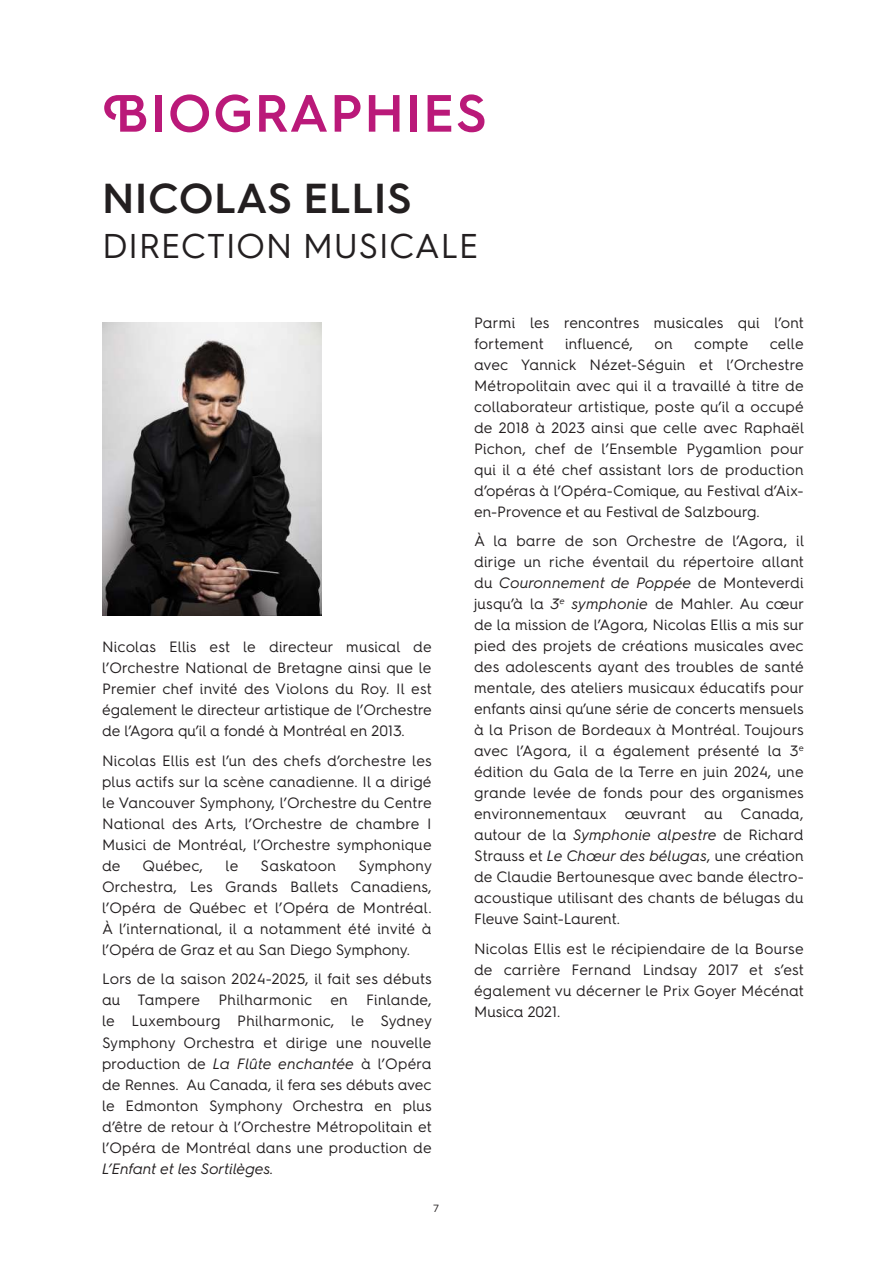
<style>
.page{position:relative;width:893px;height:1263px;background:#fff}
.page>*{position:absolute;margin:0;border:0;box-sizing:border-box;transform-origin:0 0}
.t1{font:600 52.5px "Hurme Geometric Sans 4";letter-spacing:.03em;color:#ba1979}
.t2{font:600 42px "Hurme Geometric Sans 4";letter-spacing:.01em;color:#231f20}
.t3{font:34.5px "Hurme Geometric Sans 4";letter-spacing:.01em;color:#231f20}
.t4{font:15px/21px "Hurme Geometric Sans 4";letter-spacing:.005em;color:#231f20;text-align:justify}
.t5{font:italic 15px "Hurme Geometric Sans 4";color:#231f20}
.t6{font:10.5px "Hurme Geometric Sans 4";color:#231f20}
.s1{font-style:italic}
</style>
<div class="page">
<img style="left:102px;top:322px;width:219px;height:293px">
<h1 class="t1" style="left:102px;top:76px;width:386px">BIOGRAPHIES</h1>
<h2 class="t2" style="left:102px;top:168px;width:311px">NICOLAS ELLIS</h2>
<h3 class="t3" style="left:102px;top:221px;width:378px">DIRECTION MUSICALE</h3>
<p class="t4" style="left:102px;top:636px;width:331px">Nicolas Ellis est le directeur musical de l’Orchestre National de Bretagne ainsi que le Premier chef invité des Violons du Roy. Il est également le directeur artistique de l’Orchestre de l’Agora qu’il a fondé à Montréal en 2013.</p>
<p class="t4" style="left:102px;top:750px;width:331px">Nicolas Ellis est l’un des chefs d’orchestre les plus actifs sur la scène canadienne. Il a dirigé le Vancouver Symphony, l’Orchestre du Centre National des Arts, l’Orchestre de chambre I Musici de Montréal, l’Orchestre symphonique de</p>
<p class="t4" style="left:102px;top:855px;width:331px;text-indent:256px">Symphony Orchestra, Les Grands Ballets Canadiens, l’Opéra de Québec et l’Opéra de Montréal.<br>À l’international, il a notamment été invité à l’Opéra de Graz et au San Diego Symphony.</p>
<p class="t4" style="left:102px;top:968px;width:331px">Lors de la saison 2024-2025, il fait ses débuts au Tampere Philharmonic en Finlande, le Luxembourg Philharmonic, le Sydney Symphony Orchestra et dirige une nouvelle production de <span class="s1">La Flûte enchantée</span> à l’Opéra de Rennes. Au Canada, il fera ses débuts avec le Edmonton Symphony Orchestra en plus d’être de retour à l’Orchestre Métropolitain et l’Opéra de Montréal dans une production de</p>
<p class="t5" style="left:102px;top:1158px;width:173px">L’Enfant et les Sortilèges.</p>
<p class="t4" style="left:143px;top:855px;width:62px">Québec,</p>
<p class="t4" style="left:226px;top:855px;width:14px">le</p>
<p class="t4" style="left:261px;top:855px;width:77px">Saskatoon</p>
<p class="t6" style="left:433px;top:1201px;width:8px">7</p>
<p class="t4" style="left:474px;top:312px;width:331px">Parmi les rencontres musicales qui l’ont fortement</p>
<p class="t4" style="left:565px;top:333px;width:70px">influencé,</p>
<p class="t4" style="left:655px;top:333px;width:20px">on</p>
<p class="t4" style="left:694px;top:333px;width:55px">compte</p>
<p class="t4" style="left:474px;top:333px;width:332px;text-indent:296px">celle avec Yannick Nézet-Séguin et l’Orchestre Métropolitain avec qui il a travaillé à titre de collaborateur artistique, poste qu’il a occupé de 2018 à 2023 ainsi que celle avec Raphaël Pichon, chef de l’Ensemble Pygamlion pour qui il a été chef assistant lors de production d’opéras à l’Opéra-Comique, au Festival d’Aix&shy;en-Provence et au Festival de Salzbourg.</p>
<p class="t4" style="left:474px;top:530px;width:332px">À la barre de son Orchestre de l’Agora, il dirige un riche éventail du répertoire allant du <span class="s1">Couronnement de Poppée</span> de Monteverdi jusqu’à la <span class="s1">3</span><sup>e</sup> <span class="s1">symphonie</span> de Mahler. Au cœur de la mission de l’Agora, Nicolas Ellis a mis sur pied des projets de créations musicales avec des adolescents ayant des troubles de santé mentale, des ateliers musicaux éducatifs pour enfants ainsi qu’une série de concerts mensuels à la Prison de Bordeaux à Montréal. Toujours avec l’Agora, il a également présenté la 3<sup>e </sup>édition du Gala de la Terre en juin 2024, une grande levée de fonds pour des organismes environnementaux œuvrant au Canada, autour de la <span class="s1">Symphonie alpestre</span> de Richard Strauss et <span class="s1">Le Chœur des bélugas</span>, une création de Claudie Bertounesque avec bande électro&shy;acoustique utilisant des chants de bélugas du Fleuve Saint-Laurent.</p>
<p class="t4" style="left:474px;top:938px;width:331px">Nicolas Ellis est le récipiendaire de la Bourse de carrière Fernand Lindsay 2017 et s’est également vu décerner le Prix Goyer Mécénat Musica 2021.</p>
</div>
